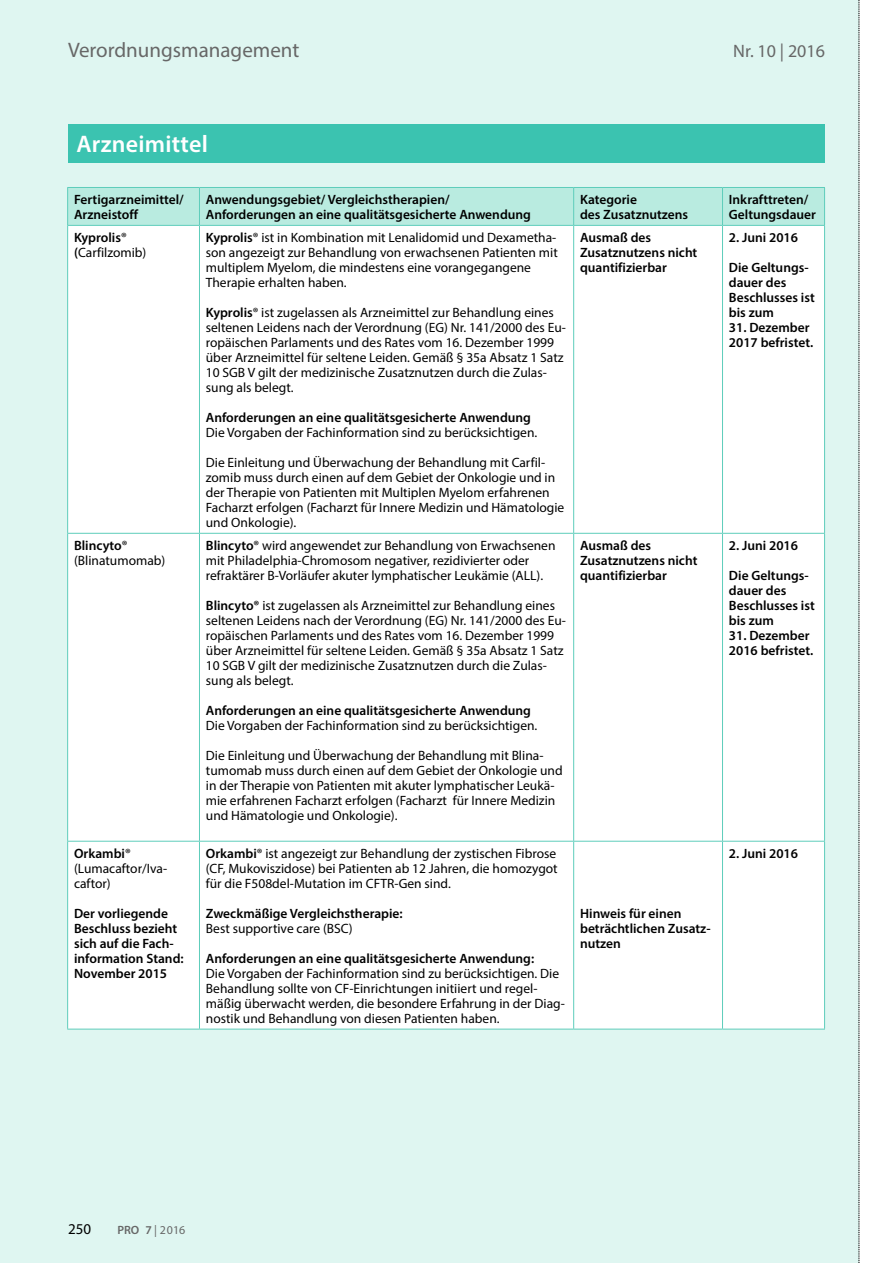
<style>
.page{position:relative;width:893px;height:1263px;background:#fff}
.page>*{position:absolute;margin:0;border:0;box-sizing:border-box;transform-origin:0 0}
.t1{font:600 24px "Myriad Pro";letter-spacing:.01em;color:#fff}
.t2{font:21px "Myriad Pro";color:#676767}
.t3{font:18px "Myriad Pro";color:#676767}
.t4{font:15px "Myriad Pro";color:#000}
.t5{font:13.5px/15px "Myriad Pro";color:#000}
.t6{font:600 13.5px/15px "Myriad Pro";color:#000}
.t7{font:12px "Myriad Pro";color:#676767}
.s1{font-weight:600}
</style>
<div class="page">
<div style="left:0;top:0;width:859px;height:1263px;background:#dff6f1"></div>
<svg style="left:859px;top:0;width:1px;height:1263px"></svg>
<div style="left:68px;top:124px;width:757px;height:38px;background:#3bc3b0"></div>
<div style="left:68px;top:188px;width:756px;height:37px;background:#b9ebe0"></div>
<div style="left:68px;top:226px;width:756px;height:803px;background:#fff"></div>
<hr style="left:199px;top:188px;width:1px;height:37px;background:#5ecdbb">
<hr style="left:573px;top:188px;width:1px;height:37px;background:#5ecdbb">
<hr style="left:722px;top:188px;width:1px;height:37px;background:#5ecdbb">
<hr style="left:199px;top:226px;width:1px;height:307px;background:#5ecdbb">
<hr style="left:573px;top:226px;width:1px;height:307px;background:#5ecdbb">
<hr style="left:722px;top:226px;width:1px;height:307px;background:#5ecdbb">
<hr style="left:67px;top:533px;width:132px;height:1px;background:#5ecdbb">
<hr style="left:199px;top:533px;width:375px;height:1px;background:#5ecdbb">
<hr style="left:199px;top:534px;width:1px;height:307px;background:#5ecdbb">
<hr style="left:574px;top:533px;width:148px;height:1px;background:#5ecdbb">
<hr style="left:573px;top:534px;width:1px;height:307px;background:#5ecdbb">
<hr style="left:722px;top:533px;width:103px;height:1px;background:#5ecdbb">
<hr style="left:722px;top:534px;width:1px;height:307px;background:#5ecdbb">
<hr style="left:67px;top:841px;width:132px;height:1px;background:#5ecdbb">
<hr style="left:199px;top:841px;width:375px;height:1px;background:#5ecdbb">
<hr style="left:199px;top:841px;width:1px;height:188px;background:#5ecdbb">
<hr style="left:574px;top:841px;width:148px;height:1px;background:#5ecdbb">
<hr style="left:573px;top:841px;width:1px;height:188px;background:#5ecdbb">
<hr style="left:722px;top:841px;width:103px;height:1px;background:#5ecdbb">
<hr style="left:722px;top:841px;width:1px;height:188px;background:#5ecdbb">
<hr style="left:67px;top:1029px;width:132px;height:1px;background:#5ecdbb">
<hr style="left:199px;top:1029px;width:375px;height:1px;background:#5ecdbb">
<hr style="left:574px;top:1029px;width:148px;height:1px;background:#5ecdbb">
<hr style="left:722px;top:1029px;width:103px;height:1px;background:#5ecdbb">
<hr style="left:67px;top:226px;width:1px;height:307px;background:#5ecdbb">
<hr style="left:824px;top:226px;width:1px;height:307px;background:#5ecdbb">
<hr style="left:67px;top:534px;width:1px;height:307px;background:#5ecdbb">
<hr style="left:824px;top:534px;width:1px;height:307px;background:#5ecdbb">
<hr style="left:67px;top:841px;width:1px;height:188px;background:#5ecdbb">
<hr style="left:824px;top:841px;width:1px;height:188px;background:#5ecdbb">
<hr style="left:67px;top:187px;width:132px;height:1px;background:#5ecdbb">
<hr style="left:67px;top:188px;width:1px;height:37px;background:#5ecdbb">
<hr style="left:199px;top:187px;width:375px;height:1px;background:#5ecdbb">
<hr style="left:574px;top:187px;width:148px;height:1px;background:#5ecdbb">
<hr style="left:722px;top:187px;width:103px;height:1px;background:#5ecdbb">
<hr style="left:824px;top:188px;width:1px;height:37px;background:#5ecdbb">
<hr style="left:67px;top:225px;width:132px;height:1px;background:#5ecdbb">
<hr style="left:199px;top:225px;width:375px;height:1px;background:#5ecdbb">
<hr style="left:574px;top:225px;width:148px;height:1px;background:#5ecdbb">
<hr style="left:722px;top:225px;width:103px;height:1px;background:#5ecdbb">
<h2 class="t2" style="left:68px;top:37px;width:233px">Verordnungsmanagement</h2>
<h3 class="t3" style="left:733px;top:40px;width:93px">Nr. 10 | 2016</h3>
<h1 class="t1" style="left:77px;top:129px;width:133px">Arzneimittel</h1>
<p class="t6" style="left:74px;top:192px;width:111px">Fertigarzneimittel/<br>Arzneistoff</p>
<p class="t6" style="left:206px;top:192px;width:327px">Anwendungsgebiet/ Vergleichstherapien/<br>Anforderungen an eine qualitätsgesicherte Anwendung</p>
<p class="t6" style="left:580px;top:192px;width:110px">Kategorie<br>des Zusatznutzens</p>
<p class="t6" style="left:729px;top:192px;width:89px">Inkrafttreten/<br>Geltungsdauer</p>
<p class="t5" style="left:74px;top:230px;width:74px"><span class="s1">Kyprolis</span>® <span class="s1">(</span>Carfilzomib)</p>
<p class="t5" style="left:206px;top:230px;width:353px"><span class="s1">Kyprolis</span>® ist in Kombination mit Lenalidomid und Dexametha&shy;son angezeigt zur Behandlung von erwachsenen Patienten mit multiplem Myelom, die mindestens eine vorangegangene Therapie erhalten haben.</p>
<p class="t5" style="left:206px;top:305px;width:362px"><span class="s1">Kyprolis</span>® ist zugelassen als Arzneimittel zur Behandlung eines seltenen Leidens nach der Verordnung (EG) Nr. 141/2000 des Eu&shy;ropäischen Parlaments und des Rates vom 16. Dezember 1999 über Arzneimittel für seltene Leiden. Gemäß § 35a Absatz 1 Satz 10 SGB V gilt der medizinische Zusatznutzen durch die Zulas&shy;sung als belegt.</p>
<p class="t6" style="left:206px;top:409px;width:327px">Anforderungen an eine qualitätsgesicherte Anwendung</p>
<p class="t5" style="left:206px;top:425px;width:333px">Die Vorgaben der Fachinformation sind zu berücksichtigen.</p>
<p class="t5" style="left:206px;top:455px;width:360px">Die Einleitung und Überwachung der Behandlung mit Carfil&shy;zomib muss durch einen auf dem Gebiet der Onkologie und in der Therapie von Patienten mit Multiplen Myelom erfahrenen Facharzt erfolgen (Facharzt für Innere Medizin und Hämatologie und Onkologie).</p>
<p class="t6" style="left:580px;top:229px;width:119px">Ausmaß des<br>Zusatznutzens nicht quantifizierbar</p>
<p class="t6" style="left:729px;top:229px;width:71px">2. Juni 2016</p>
<p class="t6" style="left:729px;top:259px;width:87px">Die Geltungs&shy;dauer des<br>Beschlusses ist bis zum</p>
<p class="t6" style="left:729px;top:319px;width:86px">31. Dezember<br>2017 befristet.</p>
<p class="t5" style="left:74px;top:537px;width:93px"><span class="s1">Blincyto</span>® (Blinatumomab)</p>
<p class="t5" style="left:206px;top:537px;width:351px"><span class="s1">Blincyto</span>® wird angewendet zur Behandlung von Erwachsenen mit Philadelphia-Chromosom negativer, rezidivierter oder refraktärer B-Vorläufer akuter lymphatischer Leukämie (ALL).</p>
<p class="t5" style="left:206px;top:597px;width:362px"><span class="s1">Blincyto®</span> ist zugelassen als Arzneimittel zur Behandlung eines seltenen Leidens nach der Verordnung (EG) Nr. 141/2000 des Eu&shy;ropäischen Parlaments und des Rates vom 16. Dezember 1999 über Arzneimittel für seltene Leiden. Gemäß § 35a Absatz 1 Satz 10 SGB V gilt der medizinische Zusatznutzen durch die Zulas&shy;sung als belegt.</p>
<p class="t6" style="left:206px;top:702px;width:327px">Anforderungen an eine qualitätsgesicherte Anwendung</p>
<p class="t5" style="left:206px;top:717px;width:333px">Die Vorgaben der Fachinformation sind zu berücksichtigen.</p>
<p class="t5" style="left:206px;top:747px;width:358px">Die Einleitung und Überwachung der Behandlung mit Blina&shy;tumomab muss durch einen auf dem Gebiet der Onkologie und in der Therapie von Patienten mit akuter lymphatischer Leukä&shy;mie erfahrenen Facharzt erfolgen (Facharzt für Innere Medizin und Hämatologie und Onkologie).</p>
<p class="t5" style="left:74px;top:845px;width:95px"><span class="s1">Orkambi</span>® (Lumacaftor/Iva&shy;caftor)</p>
<p class="t6" style="left:74px;top:905px;width:111px">Der vorliegende<br>Beschluss bezieht sich auf die Fach&shy;information Stand:<br>November 2015</p>
<p class="t5" style="left:206px;top:845px;width:353px;text-align:justify"><span class="s1">Orkambi</span>® ist angezeigt zur Behandlung der zystischen Fibrose (CF, Mukoviszidose) bei Patienten ab 12 Jahren, die homozygot für die F508del-Mutation im CFTR-Gen sind.</p>
<p class="t6" style="left:206px;top:905px;width:198px">Zweckmäßige Vergleichstherapie:</p>
<p class="t5" style="left:206px;top:920px;width:148px">Best supportive care (BSC)</p>
<p class="t6" style="left:206px;top:950px;width:330px">Anforderungen an eine qualitätsgesicherte Anwendung:</p>
<p class="t5" style="left:206px;top:965px;width:360px">Die Vorgaben der Fachinformation sind zu berücksichtigen. Die Behandlung sollte von CF-Einrichtungen initiiert und regel&shy;mäßig überwacht werden, die besondere Erfahrung in der Diag&shy;nostik und Behandlung von diesen Patienten haben.</p>
<p class="t6" style="left:580px;top:537px;width:119px">Ausmaß des<br>Zusatznutzens nicht quantifizierbar</p>
<p class="t6" style="left:729px;top:537px;width:71px">2. Juni 2016</p>
<p class="t6" style="left:729px;top:567px;width:87px">Die Geltungs&shy;dauer des<br>Beschlusses ist bis zum</p>
<p class="t6" style="left:729px;top:627px;width:86px">31. Dezember<br>2016 befristet.</p>
<p class="t6" style="left:729px;top:845px;width:71px">2. Juni 2016</p>
<p class="t6" style="left:580px;top:905px;width:132px">Hinweis für einen beträchtlichen Zusatz&shy;nutzen</p>
<p class="t4" style="left:68px;top:1220px;width:25px">250</p>
<p class="t7" style="left:117px;top:1222px;width:69px"><span class="s1">PRO 7</span> | 2016</p>
</div>
